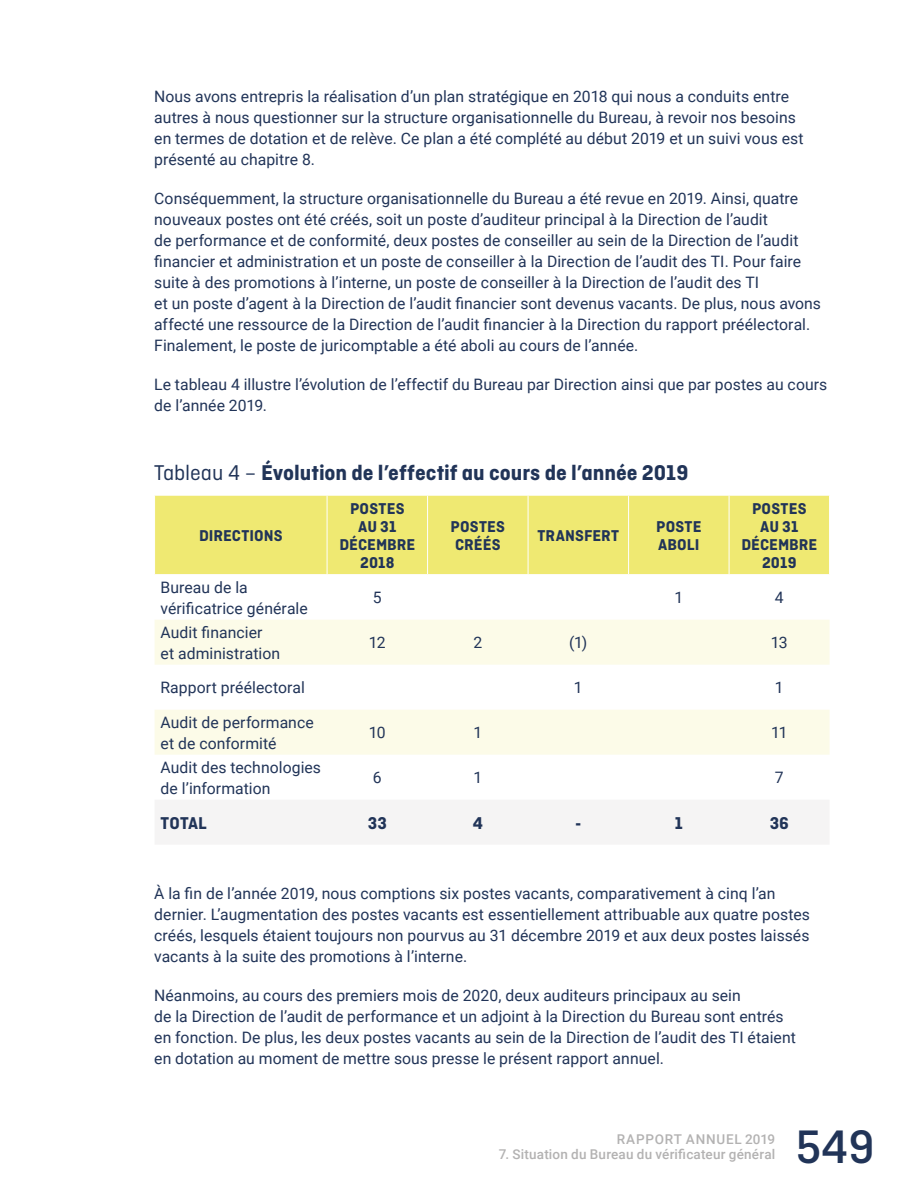
<style>
.page{position:relative;width:918px;height:1188px;background:#fff}
.page>*{position:absolute;margin:0;border:0;box-sizing:border-box;transform-origin:0 0}
.t1{font:500 49.5px "Ciutadella";color:#213458}
.t2{font:700 22.5px "Ciutadella";color:#213458}
.t3{font:700 18px "Ciutadella";letter-spacing:.01em;color:#213458}
.t4{font:700 16.5px/18px "Ciutadella";letter-spacing:.005em;color:#213458;text-align:center}
.t5{font:15.75px/21px "Roboto";letter-spacing:.005em;color:#213458}
.t6{font:500 13.5px "Roboto";letter-spacing:.015em;color:#b3b2b2}
.t7{font:500 13.5px "Roboto";letter-spacing:.055em;color:#b3b2b2}
.s1{font-weight:400}
</style>
<div class="page">
<div style="left:155px;top:496px;width:674px;height:78px;background:#efe972"></div>
<svg style="left:155px;top:620px;width:675px;height:135px;fill:#fcfbe8"></svg>
<div style="left:155px;top:800px;width:674px;height:44px;background:#f5f4f4"></div>
<hr style="left:327px;top:496px;width:1px;height:78px;background:#fff">
<hr style="left:427px;top:496px;width:1px;height:78px;background:#fff">
<hr style="left:528px;top:496px;width:1px;height:78px;background:#fff">
<hr style="left:628px;top:496px;width:1px;height:78px;background:#fff">
<hr style="left:729px;top:496px;width:1px;height:78px;background:#fff">
<p class="t5" style="left:154px;top:85px;width:651px">Nous avons entrepris la réalisation d’un plan stratégique en 2018 qui nous a conduits entre autres à nous questionner sur la structure organisationnelle du Bureau, à revoir nos besoins en termes de dotation et de relève. Ce plan a été complété au début 2019 et un suivi vous est présenté au chapitre 8.</p>
<p class="t5" style="left:154px;top:187px;width:668px">Conséquemment, la structure organisationnelle du Bureau a été revue en 2019. Ainsi, quatre nouveaux postes ont été créés, soit un poste d’auditeur principal à la Direction de l’audit<br>de performance et de conformité, deux postes de conseiller au sein de la Direction de l’audit financier et administration et un poste de conseiller à la Direction de l’audit des TI. Pour faire suite à des promotions à l’interne, un poste de conseiller à la Direction de l’audit des TI<br>et un poste d’agent à la Direction de l’audit financier sont devenus vacants. De plus, nous avons affecté une ressource de la Direction de l’audit financier à la Direction du rapport préélectoral.<br>Finalement, le poste de juricomptable a été aboli au cours de l’année.</p>
<p class="t5" style="left:154px;top:373px;width:675px">Le tableau 4 illustre l’évolution de l’effectif du Bureau par Direction ainsi que par postes au cours de l’année 2019.</p>
<h2 class="t2" style="left:154px;top:459px;width:536px"><span class="s1">Tableau 4 –</span> Évolution de l’effectif au cours de l’année 2019</h2>
<p class="t4" style="left:199px;top:527px;width:85px">DIRECTIONS</p>
<p class="t4" style="left:339px;top:500px;width:77px">POSTES<br>AU 31<br>DÉCEMBRE<br>2018</p>
<p class="t4" style="left:451px;top:518px;width:56px;text-align:left">POSTES<br>CRÉÉS</p>
<p class="t4" style="left:537px;top:527px;width:83px">TRANSFERT</p>
<p class="t4" style="left:656px;top:518px;width:47px;text-align:left">POSTE<br>ABOLI</p>
<p class="t4" style="left:741px;top:500px;width:77px">POSTES<br>AU 31<br>DÉCEMBRE<br>2019</p>
<p class="t5" style="left:161px;top:576px;width:149px">Bureau de la vérificatrice générale</p>
<p class="t5" style="left:373px;top:587px;width:10px">5</p>
<p class="t5" style="left:674px;top:587px;width:10px">1</p>
<p class="t5" style="left:775px;top:587px;width:10px">4</p>
<p class="t5" style="left:161px;top:621px;width:121px">Audit financier et administration</p>
<p class="t5" style="left:369px;top:631px;width:18px">12</p>
<p class="t5" style="left:473px;top:631px;width:10px">2</p>
<p class="t5" style="left:569px;top:631px;width:20px">(1)</p>
<p class="t5" style="left:771px;top:631px;width:18px">13</p>
<p class="t5" style="left:161px;top:676px;width:146px">Rapport préélectoral</p>
<p class="t5" style="left:574px;top:676px;width:10px">1</p>
<p class="t5" style="left:775px;top:676px;width:10px">1</p>
<p class="t5" style="left:161px;top:711px;width:155px">Audit de performance et de conformité</p>
<p class="t5" style="left:369px;top:721px;width:18px">10</p>
<p class="t5" style="left:473px;top:721px;width:10px">1</p>
<p class="t5" style="left:771px;top:721px;width:18px">11</p>
<p class="t5" style="left:161px;top:756px;width:162px">Audit des technologies de l’information</p>
<p class="t5" style="left:373px;top:766px;width:10px">6</p>
<p class="t5" style="left:473px;top:766px;width:10px">1</p>
<p class="t5" style="left:775px;top:766px;width:10px">7</p>
<p class="t3" style="left:161px;top:813px;width:48px">TOTAL</p>
<p class="t3" style="left:368px;top:813px;width:21px">33</p>
<p class="t3" style="left:473px;top:813px;width:12px">4</p>
<p class="t3" style="left:575px;top:813px;width:8px">-</p>
<p class="t3" style="left:675px;top:813px;width:9px">1</p>
<p class="t3" style="left:770px;top:813px;width:21px">36</p>
<p class="t5" style="left:154px;top:882px;width:657px">À la fin de l’année 2019, nous comptions six postes vacants, comparativement à cinq l’an dernier. L’augmentation des postes vacants est essentiellement attribuable aux quatre postes créés, lesquels étaient toujours non pourvus au 31 décembre 2019 et aux deux postes laissés vacants à la suite des promotions à l’interne.</p>
<p class="t5" style="left:154px;top:984px;width:643px">Néanmoins, au cours des premiers mois de 2020, deux auditeurs principaux au sein<br>de la Direction de l’audit de performance et un adjoint à la Direction du Bureau sont entrés en fonction. De plus, les deux postes vacants au sein de la Direction de l’audit des TI étaient en dotation au moment de mettre sous presse le présent rapport annuel.</p>
<p class="t7" style="left:617px;top:1129px;width:160px">RAPPORT ANNUEL 2019</p>
<p class="t6" style="left:499px;top:1144px;width:278px">7. Situation du Bureau du vérificateur général</p>
<h1 class="t1" style="left:796px;top:1119px;width:81px">549</h1>
</div>
